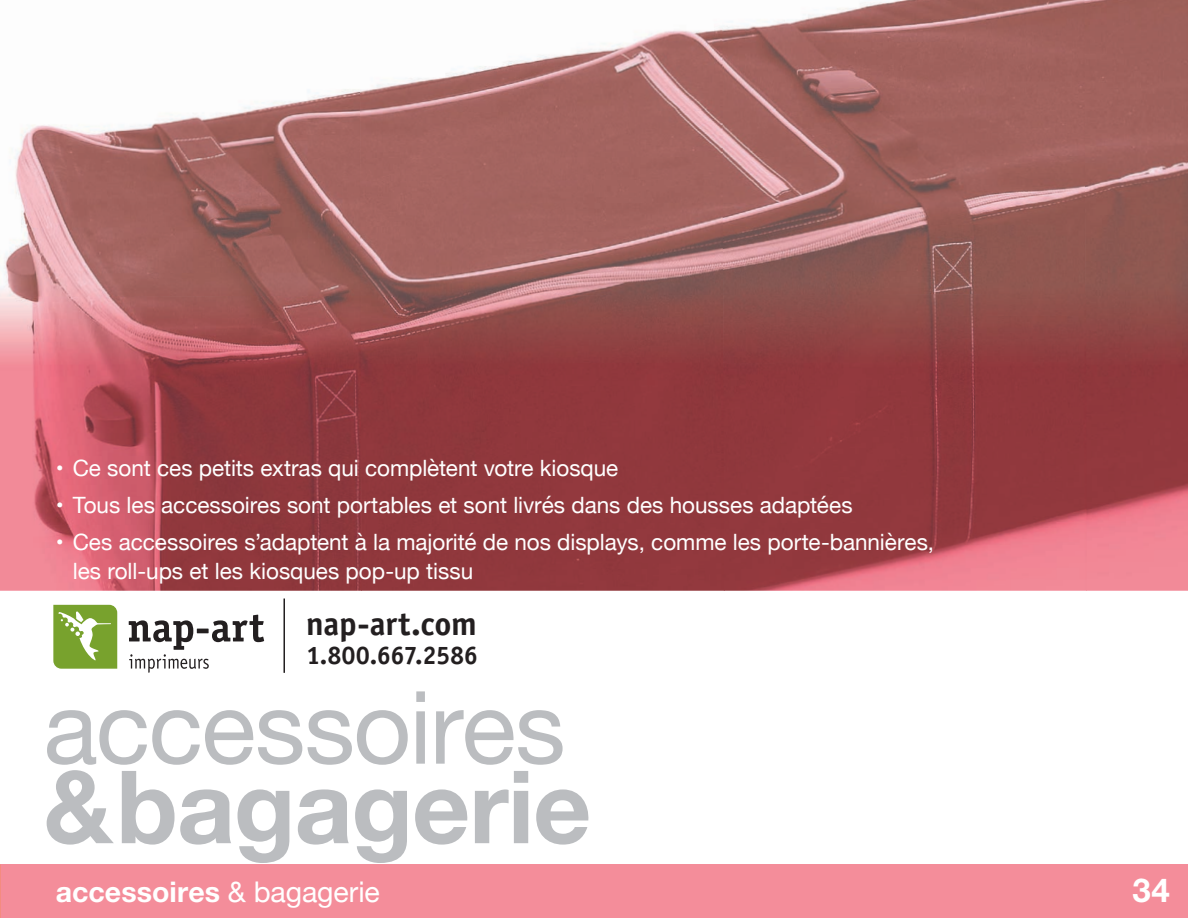
<style>
.page{position:relative;width:1188px;height:918px;background:#fff}
.page>*{position:absolute;margin:0;border:0;box-sizing:border-box;transform-origin:0 0}
.t1{font:101.1px "Helvetica Neue";letter-spacing:-.015em;color:#bbbdc0}
.t2{font:700 101.1px "Helvetica Neue";letter-spacing:-.01em;color:#bbbdc0}
.t3{font:700 33px "Officina Sans";letter-spacing:-.005em;color:#231f20}
.t4{font:700 33px "Helvetica Neue";color:#fff}
.t5{font:700 28.5px "Helvetica Neue";color:#fff}
.t6{font:700 25.5px "Officina Sans";letter-spacing:-.01em;color:#231f20}
.t7{font:22.5px/28.5px "Helvetica Neue";color:#fff}
.s1{font-weight:400}
</style>
<div class="page">
<img style="left:0;top:26px;width:722px;height:269px">
<img style="left:722px;top:0;width:362px;height:591px">
<img style="left:1084px;top:0;width:104px;height:591px">
<img style="left:0;top:295px;width:725px;height:296px">
<div style="left:0;top:865px;width:1188px;height:53px;background:#f48d9a"></div>
<svg style="left:129px;top:615px;width:135px;height:58px"></svg>
<svg style="left:53px;top:605px;width:64px;height:64px;background:#8eb14f"></svg>
<hr style="left:283px;top:599px;width:2px;height:74px;background:#231f20">
<p class="t7" style="left:56px;top:455px;width:564px">• Ce sont ces petits extras qui complètent votre kiosque</p>
<p class="t7" style="left:56px;top:492px;width:798px">• Tous les accessoires sont portables et sont livrés dans des housses adaptées</p>
<p class="t7" style="left:73px;top:529px;width:863px;text-indent:-17px">• Ces accessoires s’adaptent à la majorité de nos displays, comme les porte-bannières, les roll-ups et les kiosques pop-up tissu</p>
<h2 class="t3" style="left:306px;top:603px;width:172px">nap-art.com</h2>
<p class="t6" style="left:306px;top:640px;width:173px">1.800.667.2586</p>
<h1 class="t1" style="left:43px;top:655px;width:524px">accessoires</h1>
<h1 class="t2" style="left:43px;top:745px;width:549px">&amp;bagagerie</h1>
<p class="t5" style="left:56px;top:874px;width:326px">accessoires <span class="s1">&amp; bagagerie</span></p>
<h2 class="t4" style="left:1133px;top:869px;width:39px">34</h2>
</div>
